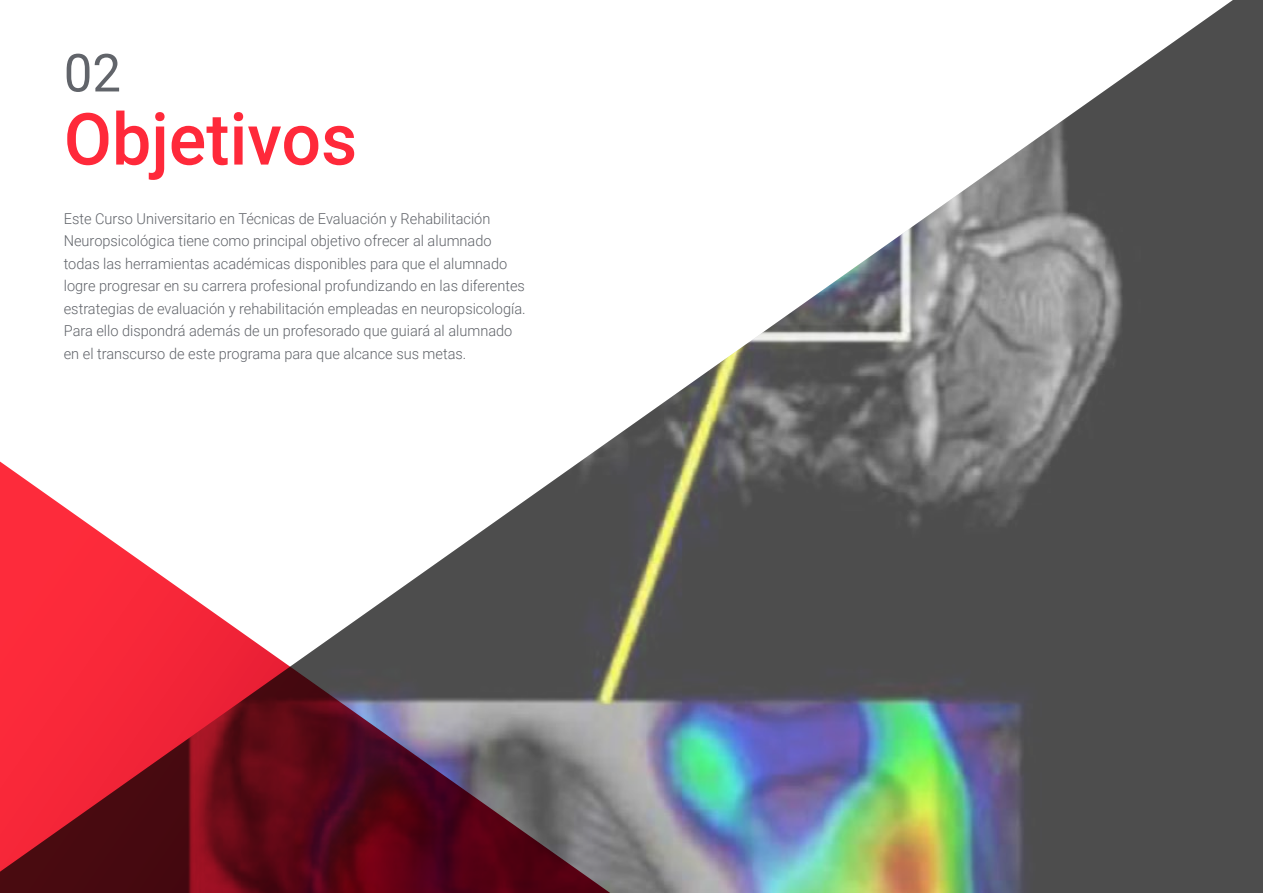
<style>
.page{position:relative;width:1263px;height:893px;background:#fff}
.page>*{position:absolute;margin:0;border:0;box-sizing:border-box;transform-origin:0 0}
.t1{font:500 72px "Roboto";color:#ff293a}
.t2{font:52.5px "Roboto";color:#61646a}
.t3{font:300 15px/22.5px "Roboto";color:#61646a}
</style>
<div class="page">
<img style="left:602px;top:0;width:661px;height:893px">
<svg style="left:0;top:446px;width:640px;height:447px"></svg>
<h2 class="t2" style="left:64px;top:36px;width:59px">02</h2>
<h1 class="t1" style="left:64px;top:89px;width:295px">Objetivos</h1>
<p class="t3" style="left:64px;top:207px;width:463px">Este Curso Universitario en Técnicas de Evaluación y Rehabilitación Neuropsicológica tiene como principal objetivo ofrecer al alumnado todas las herramientas académicas disponibles para que el alumnado logre progresar en su carrera profesional profundizando en las diferentes estrategias de evaluación y rehabilitación empleadas en neuropsicología.<br>Para ello dispondrá además de un profesorado que guiará al alumnado en el transcurso de este programa para que alcance sus metas.</p>
</div>
